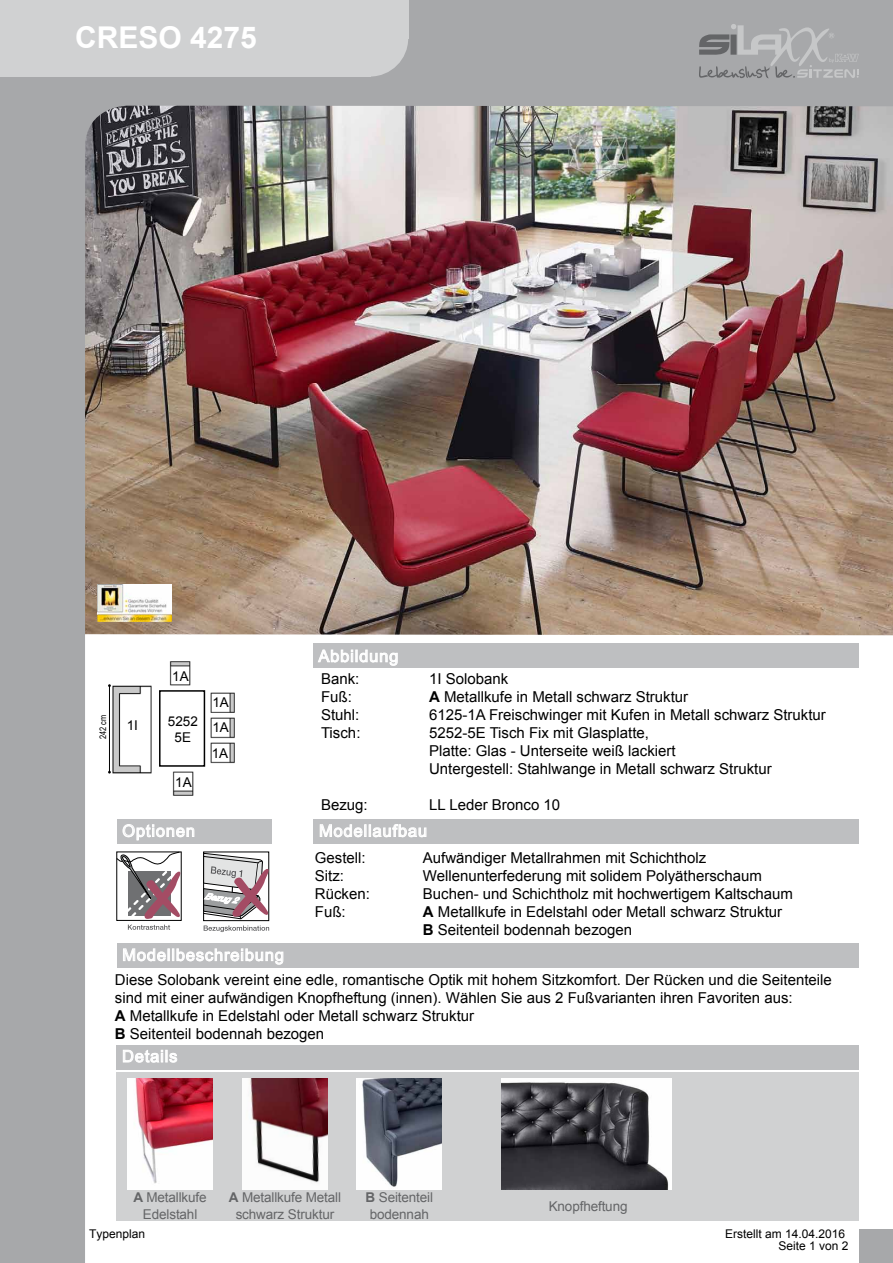
<style>
.page{position:relative;width:893px;height:1263px;background:#fff}
.page>*{position:absolute;margin:0;border:0;box-sizing:border-box;transform-origin:0 0}
.t1{font:700 30px "Arial";color:#fff}
.t2{font:16.5px "Arial";letter-spacing:.05em;color:#fff}
.t3{font:15px/18px "Arial";color:#000}
.t4{font:13.5px/16.2px "Arial";letter-spacing:-.01em;color:#646567;text-align:center}
.t5{font:13.5px/16.2px "Arial";color:#000;text-align:center}
.t6{font:12px "Arial";color:#000}
.t7{font:9px "Arial Narrow";color:#000}
.s1{font-weight:700}
</style>
<div class="page">
<img style="left:0;top:0;width:893px;height:1263px">
<img style="left:97px;top:585px;width:75px;height:37px">
<svg style="left:699px;top:20px;width:160px;height:58px"></svg>
<div style="left:0;top:0;width:371px;height:77px;background:#d0d1d2"></div>
<div style="left:332px;top:0;width:76px;height:77px;background:#d0d1d2;border-radius:50%"></div>
<div style="left:370px;top:0;width:38px;height:38px;background:#d0d1d2"></div>
<div style="left:859px;top:1229px;width:34px;height:34px;background:#a7a8aa"></div>
<div style="left:117px;top:1072px;width:742px;height:149px;background:#d0d1d2"></div>
<img style="left:102px;top:673px;width:60px;height:114px">
<div style="left:117px;top:819px;width:154px;height:24px;background:#bebfc1"></div>
<svg style="left:123px;top:824px;width:71px;height:16px"></svg>
<div style="left:314px;top:644px;width:545px;height:24px;background:#bebfc1"></div>
<svg style="left:318px;top:650px;width:80px;height:16px"></svg>
<div style="left:116px;top:852px;width:66px;height:69px;border:1px solid #000"></div>
<svg style="left:128px;top:925px;width:42px;height:5px"></svg>
<svg style="left:115px;top:851px;width:67px;height:68px"></svg>
<svg style="left:202px;top:852px;width:68px;height:84px"></svg>
<img style="left:502px;top:1078px;width:170px;height:111px">
<img style="left:356px;top:1078px;width:85px;height:111px">
<div style="left:117px;top:943px;width:742px;height:24px;background:#bebfc1"></div>
<svg style="left:123px;top:948px;width:160px;height:16px"></svg>
<div style="left:314px;top:819px;width:545px;height:24px;background:#bebfc1"></div>
<svg style="left:320px;top:824px;width:106px;height:13px"></svg>
<div style="left:117px;top:1045px;width:742px;height:25px;background:#bebfc1"></div>
<svg style="left:123px;top:1050px;width:54px;height:12px"></svg>
<img style="left:127px;top:1078px;width:85px;height:111px">
<hr style="left:109px;top:686px;width:1px;height:86px;background:#000">
<img style="left:169px;top:661px;width:23px;height:26px">
<div style="left:159px;top:690px;width:46px;height:77px;border:2px solid #000"></div>
<img style="left:210px;top:716px;width:26px;height:23px">
<img style="left:210px;top:743px;width:26px;height:22px">
<img style="left:172px;top:771px;width:23px;height:26px">
<img style="left:210px;top:691px;width:26px;height:22px">
<img style="left:242px;top:1078px;width:85px;height:111px">
<h1 class="t1" style="left:75px;top:18px;width:183px">CRESO 4275</h1>
<p class="t2" style="left:318px;top:645px;width:81px">Abbildung</p>
<p class="t5" style="left:172px;top:668px;width:18px">1A</p>
<p class="t3" style="left:321px;top:670px;width:40px">Bank:</p>
<p class="t3" style="left:429px;top:670px;width:81px">1I Solobank</p>
<p class="t3" style="left:321px;top:688px;width:32px">Fuß:</p>
<p class="t3" style="left:429px;top:688px;width:261px"><span class="s1">A</span> Metallkufe in Metall schwarz Struktur</p>
<p class="t3" style="left:321px;top:706px;width:40px">Stuhl:</p>
<p class="t3" style="left:429px;top:706px;width:398px">6125-1A Freischwinger mit Kufen in Metall schwarz Struktur</p>
<p class="t3" style="left:321px;top:724px;width:41px">Tisch:</p>
<p class="t3" style="left:429px;top:724px;width:344px">5252-5E Tisch Fix mit Glasplatte,<br>Platte: Glas - Unterseite weiß lackiert<br>Untergestell: Stahlwange in Metall schwarz Struktur</p>
<p class="t3" style="left:321px;top:796px;width:48px">Bezug:</p>
<p class="t3" style="left:429px;top:796px;width:133px">LL Leder Bronco 10</p>
<p class="t3" style="left:315px;top:848px;width:52px">Gestell:</p>
<p class="t3" style="left:423px;top:848px;width:285px">Aufwändiger Metallrahmen mit Schichtholz</p>
<p class="t3" style="left:315px;top:866px;width:31px">Sitz:</p>
<p class="t3" style="left:423px;top:866px;width:341px">Wellenunterfederung mit solidem Polyätherschaum</p>
<p class="t3" style="left:315px;top:884px;width:57px">Rücken:</p>
<p class="t3" style="left:423px;top:884px;width:372px">Buchen- und Schichtholz mit hochwertigem Kaltschaum</p>
<p class="t3" style="left:315px;top:902px;width:32px">Fuß:</p>
<p class="t3" style="left:423px;top:902px;width:361px"><span class="s1">A</span> Metallkufe in Edelstahl oder Metall schwarz Struktur<br><span class="s1">B</span> Seitenteil bodennah bezogen</p>
<p class="t3" style="left:115px;top:971px;width:718px">Diese Solobank vereint eine edle, romantische Optik mit hohem Sitzkomfort. Der Rücken und die Seitenteile sind mit einer aufwändigen Knopfheftung (innen). Wählen Sie aus 2 Fußvarianten ihren Favoriten aus:<br><span class="s1">A</span> Metallkufe in Edelstahl oder Metall schwarz Struktur<br><span class="s1">B</span> Seitenteil bodennah bezogen</p>
<p class="t5" style="left:212px;top:694px;width:18px">1A</p>
<p class="t7" style="left:96px;top:739px;width:26px;rotate:-90deg">242 cm</p>
<p class="t5" style="left:168px;top:713px;width:32px">5252<br>5E</p>
<p class="t5" style="left:127px;top:717px;width:13px">1I</p>
<p class="t5" style="left:212px;top:714px;width:19px;line-height:25.7px;text-align:left">1A<br>1A</p>
<p class="t5" style="left:175px;top:774px;width:18px">1A</p>
<p class="t2" style="left:122px;top:820px;width:74px">Optionen</p>
<p class="t2" style="left:319px;top:820px;width:110px">Modellaufbau</p>
<p class="t2" style="left:122px;top:944px;width:163px">Modellbeschreibung</p>
<p class="t2" style="left:122px;top:1045px;width:57px">Details</p>
<p class="t4" style="left:134px;top:1190px;width:75px"><span class="s1">A</span> Metallkufe<br>Edelstahl</p>
<p class="t4" style="left:229px;top:1190px;width:114px"><span class="s1">A</span> Metallkufe Metall schwarz Struktur</p>
<p class="t4" style="left:366px;top:1190px;width:69px"><span class="s1">B</span> Seitenteil bodennah</p>
<p class="t4" style="left:549px;top:1198px;width:80px">Knopfheftung</p>
<p class="t6" style="left:89px;top:1226px;width:58px">Typenplan</p>
<p class="t6" style="left:725px;top:1226px;width:122px">Erstellt am 14.04.2016</p>
<p class="t6" style="left:778px;top:1238px;width:72px">Seite 1 von 2</p>
</div>
